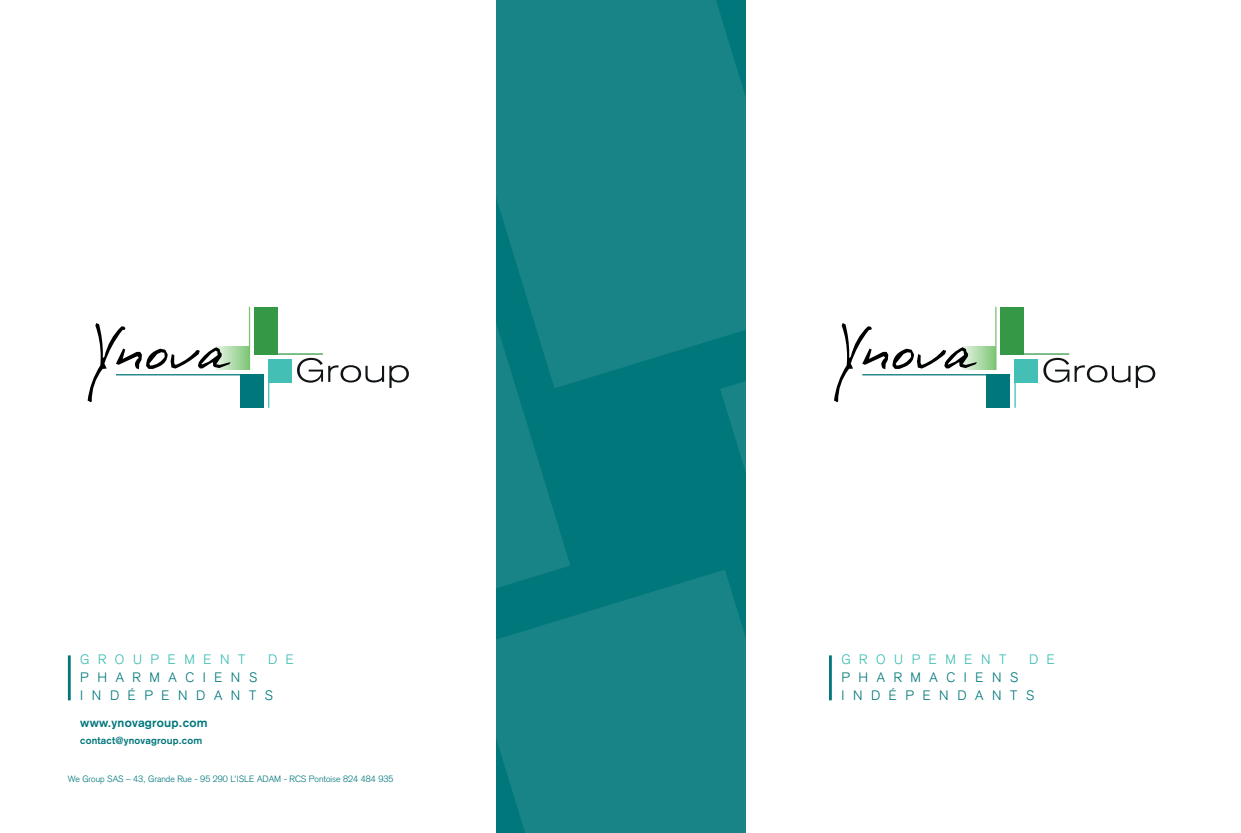
<style>
.page{position:relative;width:1241px;height:833px;background:#fff}
.page>*{position:absolute;margin:0;border:0;box-sizing:border-box;transform-origin:0 0}
.t1{font:300 13.38px/18px "Akzidenz Grotesk";letter-spacing:.645em;color:#00777b}
.t2{font:300 13.38px "Akzidenz Grotesk";letter-spacing:.645em;color:#39beb3}
.t3{font:700 12.38px "Akzidenz Grotesk";letter-spacing:.02em;color:#00777b}
.t4{font:700 10.12px "Akzidenz Grotesk";letter-spacing:.02em;color:#00777b}
.t5{font:300 9px "Akzidenz Grotesk";color:#00777b}
</style>
<div class="page">
<div style="left:496px;top:0;width:250px;height:833px;background:#00777b"></div>
<svg style="left:496px;top:0;width:250px;height:384px;background:#178286"></svg>
<svg style="left:496px;top:571px;width:336px;height:262px;fill:#198487"></svg>
<svg style="left:720px;top:310px;width:296px;height:335px"></svg>
<svg style="left:230px;top:309px;width:340px;height:366px"></svg>
<hr style="left:995px;top:307px;width:1px;height:63px;background:#78c470">
<hr style="left:1000px;top:353px;width:69px;height:2px;background:#359847">
<hr style="left:1014px;top:359px;width:1px;height:49px;background:#43bfb5">
<hr style="left:862px;top:374px;width:148px;height:1px;background:#00777b">
<div style="left:1000px;top:307px;width:24px;height:47px;background:#359847"></div>
<div style="left:986px;top:374px;width:24px;height:34px;background:#00777b"></div>
<div style="left:1014px;top:359px;width:24px;height:24px;background:#43bfb5"></div>
<svg style="left:976px;top:346px;width:19px;height:24px"></svg>
<svg style="left:833px;top:323px;width:143px;height:79px"></svg>
<svg style="left:1043px;top:358px;width:112px;height:30px"></svg>
<hr style="left:828px;top:655px;width:3px;height:45px;background:#00777b">
<hr style="left:249px;top:307px;width:1px;height:63px;background:#78c470">
<hr style="left:254px;top:353px;width:69px;height:2px;background:#359847">
<hr style="left:268px;top:359px;width:1px;height:49px;background:#43bfb5">
<hr style="left:116px;top:374px;width:148px;height:1px;background:#00777b">
<div style="left:254px;top:307px;width:24px;height:47px;background:#359847"></div>
<div style="left:240px;top:374px;width:24px;height:34px;background:#00777b"></div>
<div style="left:268px;top:359px;width:24px;height:24px;background:#43bfb5"></div>
<svg style="left:230px;top:346px;width:19px;height:24px"></svg>
<svg style="left:88px;top:323px;width:142px;height:79px"></svg>
<svg style="left:297px;top:358px;width:112px;height:30px"></svg>
<hr style="left:68px;top:655px;width:3px;height:45px;background:#00777b">
<h1 class="t2" style="left:80px;top:652px;width:166px">GROUPEMENT</h1>
<h1 class="t2" style="left:268px;top:652px;width:27px">D E</h1>
<h1 class="t1" style="left:80px;top:669px;width:194px">PHARMACIENS<br>INDÉPENDANTS</h1>
<h2 class="t3" style="left:80px;top:715px;width:129px">www.ynovagroup.com</h2>
<p class="t4" style="left:80px;top:734px;width:123px">contact@ynovagroup.com</p>
<p class="t5" style="left:68px;top:773px;width:327px">We Group SAS – 43, Grande Rue - 95 290 L’ISLE ADAM - RCS Pontoise 824 484 935</p>
<h1 class="t2" style="left:841px;top:652px;width:166px">GROUPEMENT</h1>
<h1 class="t2" style="left:1028px;top:652px;width:27px">D E</h1>
<h1 class="t1" style="left:841px;top:669px;width:194px">PHARMACIENS<br>INDÉPENDANTS</h1>
</div>
